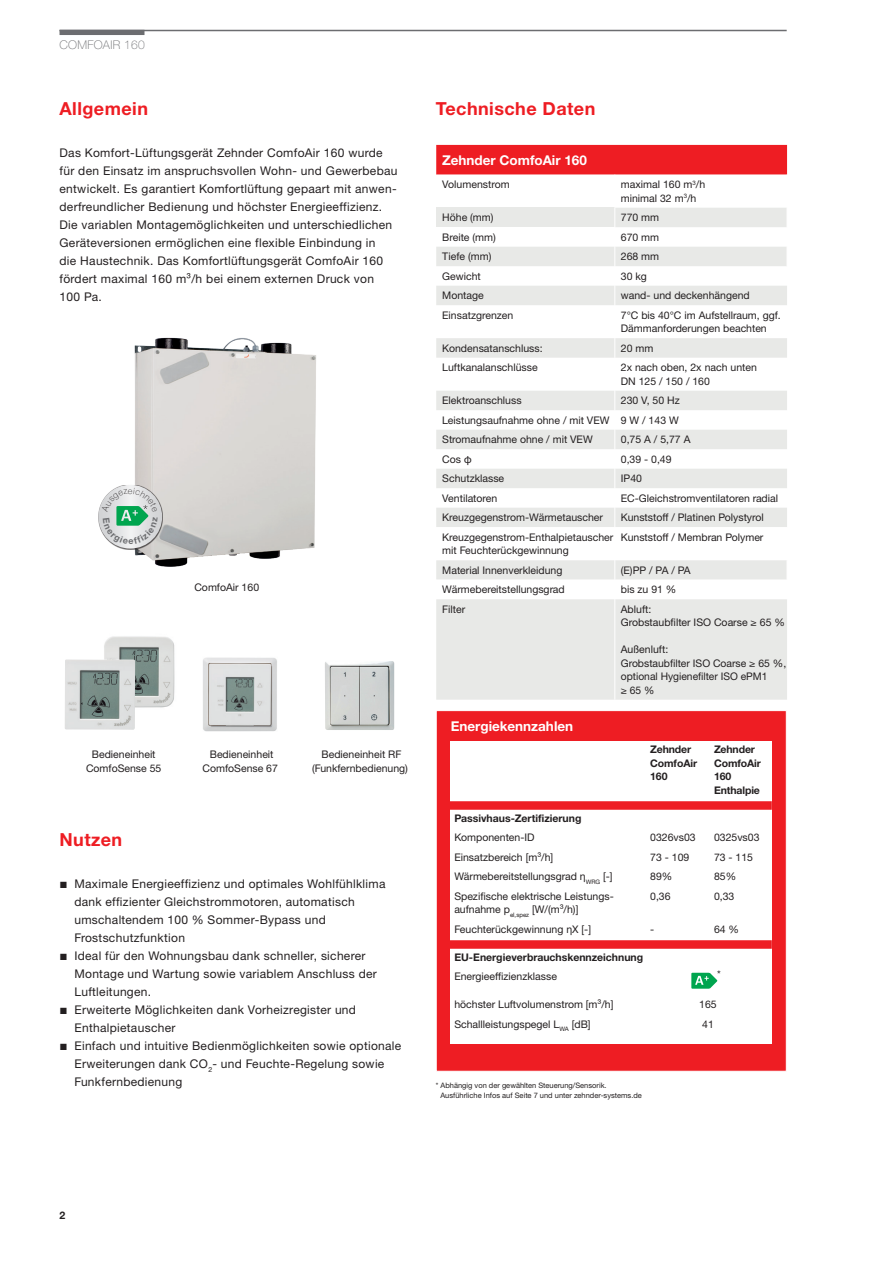
<style>
.page{position:relative;width:893px;height:1263px;background:#fff}
.page>*{position:absolute;margin:0;border:0;box-sizing:border-box;transform-origin:0 0}
.Überschrift{font:700 18px "Helvetica Neue LTW1 G";letter-spacing:.025em;color:#ee1d23}
.Tabellen_Überschrift{font:700 13.5px "Helvetica Neue LTW1 G";color:#fff}
.Seitenzahlen_ungerade{font:700 13.5px "Helvetica Neue LTW1 G";color:#fff}
.Fließtext{font:12px/18px "Helvetica Neuefor Zehnder";letter-spacing:.025em;color:#231f20}
.t1{font:100 12px "Helvetica Neue LTW1 G";letter-spacing:.025em;color:#6c6d70}
.Tabelle_Text{font:10.5px/13.5px "Helvetica Neuefor Zehnder";color:#231f20}
.Seitenzahlen_ungerade-2{font:10.5px/13.5px "Helvetica Neuefor Zehnder";color:#231f20}
.Seitenzahlen_ungerade-3{font:700 10.5px/13.5px "Helvetica Neue LTW1 G";letter-spacing:-.005em;color:#231f20}
.Bildunterschriften{font:10.5px "Helvetica Neuefor Zehnder";color:#231f20}
.Bildunterschriften-2{font:7.5px/10.5px "Helvetica Neuefor Zehnder";color:#231f20}
</style>
<div class="page">
<hr style="left:60px;top:30px;width:727px;height:1px;background:#6c6d70">
<div style="left:60px;top:30px;width:84px;height:5px;background:#6c6d70"></div>
<div style="left:436px;top:145px;width:351px;height:30px;background:#ee1d23"></div>
<svg style="left:436px;top:208px;width:351px;height:492px;fill:#e8e9e7"></svg>
<svg style="left:614px;top:208px;width:1px;height:97px"></svg>
<hr style="left:614px;top:305px;width:1px;height:33px;background:#fff">
<svg style="left:614px;top:338px;width:1px;height:20px"></svg>
<hr style="left:614px;top:358px;width:1px;height:33px;background:#fff">
<svg style="left:436px;top:391px;width:351px;height:208px"></svg>
<hr style="left:614px;top:599px;width:1px;height:101px;background:#fff">
<img style="left:123px;top:337px;width:193px;height:230px">
<img style="left:104px;top:636px;width:71px;height:72px">
<img style="left:65px;top:659px;width:70px;height:71px">
<img style="left:203px;top:657px;width:74px;height:75px">
<img style="left:325px;top:661px;width:69px;height:69px">
<div style="left:98px;top:485px;width:65px;height:64px;background:#231f20;opacity:.7"></div>
<svg style="left:98px;top:485px;width:64px;height:64px"></svg>
<div style="left:436px;top:710px;width:351px;height:361px;background:#ee1d23;border:1px solid #fff"></div>
<div style="left:450px;top:741px;width:322px;height:302px;background:#fff"></div>
<svg style="left:450px;top:801px;width:322px;height:9px;background:#ee292f"></svg>
<svg style="left:450px;top:940px;width:322px;height:9px;background:#ee292f"></svg>
<svg style="left:691px;top:973px;width:26px;height:16px"></svg>
<svg style="left:102px;top:488px;width:56px;height:56px;background:#bcd6ca"></svg>
<p class="t1" style="left:60px;top:37px;width:87px">COMFOAIR 160</p>
<p class="Überschrift" style="left:60px;top:97px;width:90px">Allgemein</p>
<p class="Fließtext" style="left:60px;top:144px;width:339px">Das Komfort-Lüftungsgerät Zehnder ComfoAir 160 wurde für den Einsatz im anspruchsvollen Wohn- und Gewerbebau entwickelt. Es garantiert Komfortlüftung gepaart mit anwen&shy;derfreundlicher Bedienung und höchster Energieeffizienz.<br>Die variablen Montagemöglichkeiten und unterschiedlichen Geräteversionen ermöglichen eine flexible Einbindung in<br>die Haustechnik. Das Komfortlüftungsgerät ComfoAir 160 fördert maximal 160 m³/h bei einem externen Druck von 100 Pa.</p>
<p class="Bildunterschriften" style="left:194px;top:581px;width:66px">ComfoAir 160</p>
<p class="Bildunterschriften" style="left:92px;top:748px;width:65px">Bedieneinheit</p>
<p class="Bildunterschriften" style="left:86px;top:762px;width:77px">ComfoSense 55</p>
<p class="Bildunterschriften" style="left:210px;top:748px;width:65px">Bedieneinheit</p>
<p class="Bildunterschriften" style="left:203px;top:762px;width:77px">ComfoSense 67</p>
<p class="Bildunterschriften" style="left:322px;top:748px;width:81px">Bedieneinheit RF</p>
<p class="Bildunterschriften" style="left:312px;top:762px;width:97px">(Funkfernbedienung)</p>
<p class="Überschrift" style="left:60px;top:829px;width:64px">Nutzen</p>
<p class="Fließtext" style="left:74px;top:875px;width:313px;text-indent:-15px">■ Maximale Energieeffizienz und optimales Wohlfühlklima dank effizienter Gleichstrommotoren, automatisch umschaltendem 100 % Sommer-Bypass und Frostschutzfunktion</p>
<p class="Fließtext" style="left:74px;top:947px;width:304px;text-indent:-15px">■ Ideal für den Wohnungsbau dank schneller, sicherer<br>Montage und Wartung sowie variablem Anschluss der<br>Luftleitungen.</p>
<p class="Fließtext" style="left:74px;top:1001px;width:283px;text-indent:-15px">■ Erweiterte Möglichkeiten dank Vorheizregister und<br>Enthalpietauscher</p>
<p class="Fließtext" style="left:74px;top:1037px;width:328px;text-indent:-15px">■ Einfach und intuitive Bedienmöglichkeiten sowie optionale<br>Erweiterungen dank CO<sub>2</sub>- und Feuchte-Regelung sowie<br>Funkfernbedienung</p>
<p class="Überschrift" style="left:436px;top:97px;width:161px">Technische Daten</p>
<p class="Tabellen_Überschrift" style="left:442px;top:151px;width:146px">Zehnder ComfoAir 160</p>
<p class="Tabelle_Text" style="left:442px;top:178px;width:69px">Volumenstrom</p>
<p class="Tabelle_Text" style="left:621px;top:178px;width:86px">maximal 160 m<sup>3</sup>/h</p>
<p class="Tabelle_Text" style="left:621px;top:191px;width:77px">minimal 32 m<sup>3</sup>/h</p>
<p class="Tabelle_Text" style="left:442px;top:211px;width:53px">Höhe (mm)</p>
<p class="Tabelle_Text" style="left:621px;top:211px;width:40px">770 mm</p>
<p class="Tabelle_Text" style="left:442px;top:230px;width:55px">Breite (mm)</p>
<p class="Tabelle_Text" style="left:621px;top:230px;width:40px">670 mm</p>
<p class="Tabelle_Text" style="left:442px;top:250px;width:51px">Tiefe (mm)</p>
<p class="Tabelle_Text" style="left:621px;top:250px;width:40px">268 mm</p>
<p class="Tabelle_Text" style="left:442px;top:269px;width:40px">Gewicht</p>
<p class="Tabelle_Text" style="left:621px;top:269px;width:28px">30 kg</p>
<p class="Tabelle_Text" style="left:442px;top:289px;width:43px">Montage</p>
<p class="Tabelle_Text" style="left:621px;top:289px;width:130px">wand- und deckenhängend</p>
<p class="Tabelle_Text" style="left:442px;top:308px;width:72px">Einsatzgrenzen</p>
<p class="Tabelle_Text" style="left:621px;top:308px;width:161px">7°C bis 40°C im Aufstellraum, ggf.<br>Dämmanforderungen beachten</p>
<p class="Tabelle_Text" style="left:442px;top:341px;width:102px">Kondensatanschluss:</p>
<p class="Tabelle_Text" style="left:621px;top:341px;width:34px">20 mm</p>
<p class="Tabelle_Text" style="left:442px;top:361px;width:97px">Luftkanalanschlüsse</p>
<p class="Tabelle_Text" style="left:621px;top:361px;width:138px">2x nach oben, 2x nach unten</p>
<p class="Tabelle_Text" style="left:621px;top:374px;width:91px">DN 125 / 150 / 160</p>
<p class="Tabelle_Text" style="left:442px;top:394px;width:81px">Elektroanschluss</p>
<p class="Tabelle_Text" style="left:621px;top:394px;width:61px">230 V, 50 Hz</p>
<p class="Tabelle_Text" style="left:442px;top:413px;width:169px">Leistungsaufnahme ohne / mit VEW</p>
<p class="Tabelle_Text" style="left:621px;top:413px;width:59px">9 W / 143 W</p>
<p class="Tabelle_Text" style="left:442px;top:433px;width:152px">Stromaufnahme ohne / mit VEW</p>
<p class="Tabelle_Text" style="left:621px;top:433px;width:71px">0,75 A / 5,77 A</p>
<p class="Tabelle_Text" style="left:442px;top:452px;width:31px">Cos φ</p>
<p class="Tabelle_Text" style="left:621px;top:452px;width:52px">0,39 - 0,49</p>
<p class="Tabelle_Text" style="left:442px;top:472px;width:64px">Schutzklasse</p>
<p class="Tabelle_Text" style="left:621px;top:472px;width:23px">IP40</p>
<p class="Tabelle_Text" style="left:442px;top:491px;width:57px">Ventilatoren</p>
<p class="Tabelle_Text" style="left:621px;top:491px;width:159px">EC-Gleichstromventilatoren radial</p>
<p class="Tabelle_Text" style="left:442px;top:511px;width:162px">Kreuzgegenstrom-Wärmetauscher</p>
<p class="Tabelle_Text" style="left:621px;top:511px;width:145px">Kunststoff / Platinen Polystyrol</p>
<p class="Tabelle_Text" style="left:442px;top:530px;width:173px">Kreuzgegenstrom-Enthalpietauscher mit Feuchterückgewinnung</p>
<p class="Tabelle_Text" style="left:621px;top:530px;width:144px">Kunststoff / Membran Polymer</p>
<p class="Tabelle_Text" style="left:442px;top:563px;width:122px">Material Innenverkleidung</p>
<p class="Tabelle_Text" style="left:621px;top:563px;width:71px">(E)PP / PA / PA</p>
<p class="Tabelle_Text" style="left:442px;top:583px;width:124px">Wärmebereitstellungsgrad</p>
<p class="Tabelle_Text" style="left:621px;top:583px;width:57px">bis zu 91 %</p>
<p class="Tabelle_Text" style="left:442px;top:602px;width:25px">Filter</p>
<p class="Tabelle_Text" style="left:621px;top:602px;width:166px">Abluft:<br>Grobstaubfilter ISO Coarse ≥ 65 %</p>
<p class="Tabelle_Text" style="left:621px;top:643px;width:49px">Außenluft:</p>
<p class="Tabelle_Text" style="left:621px;top:656px;width:167px">Grobstaubfilter ISO Coarse ≥ 65 %, optional Hygienefilter ISO ePM1<br>≥ 65 %</p>
<p class="Seitenzahlen_ungerade" style="left:451px;top:718px;width:124px">Energiekennzahlen</p>
<p class="Seitenzahlen_ungerade-3" style="left:650px;top:743px;width:48px">Zehnder<br>ComfoAir<br>160</p>
<p class="Seitenzahlen_ungerade-3" style="left:714px;top:743px;width:48px">Zehnder<br>ComfoAir<br>160<br>Enthalpie</p>
<p class="Seitenzahlen_ungerade-3" style="left:454px;top:811px;width:129px">Passivhaus-Zertifizierung</p>
<p class="Seitenzahlen_ungerade-2" style="left:454px;top:831px;width:82px">Komponenten-ID</p>
<p class="Seitenzahlen_ungerade-2" style="left:650px;top:831px;width:47px">0326vs03</p>
<p class="Seitenzahlen_ungerade-2" style="left:714px;top:831px;width:47px">0325vs03</p>
<p class="Seitenzahlen_ungerade-2" style="left:454px;top:850px;width:100px">Einsatzbereich [m³/h]</p>
<p class="Seitenzahlen_ungerade-2" style="left:650px;top:850px;width:41px">73 - 109</p>
<p class="Seitenzahlen_ungerade-2" style="left:714px;top:850px;width:41px">73 - 115</p>
<p class="Seitenzahlen_ungerade-2" style="left:454px;top:870px;width:160px">Wärmebereitstellungsgrad η<sub>WRG</sub> [-]</p>
<p class="Seitenzahlen_ungerade-2" style="left:650px;top:870px;width:24px">89%</p>
<p class="Seitenzahlen_ungerade-2" style="left:714px;top:870px;width:24px">85%</p>
<p class="Seitenzahlen_ungerade-2" style="left:454px;top:889px;width:161px">Spezifische elektrische Leistungs&shy;aufnahme р<sub>el,spez</sub> [W/(m³/h)]</p>
<p class="Seitenzahlen_ungerade-2" style="left:650px;top:889px;width:22px">0,36</p>
<p class="Seitenzahlen_ungerade-2" style="left:714px;top:889px;width:22px">0,33</p>
<p class="Seitenzahlen_ungerade-2" style="left:454px;top:922px;width:138px">Feuchterückgewinnung ηX [-]</p>
<p class="Seitenzahlen_ungerade-2" style="left:650px;top:922px;width:6px">-</p>
<p class="Seitenzahlen_ungerade-2" style="left:714px;top:922px;width:27px">64 %</p>
<p class="Seitenzahlen_ungerade-3" style="left:454px;top:950px;width:190px">EU-Energieverbrauchskennzeichnung</p>
<p class="Seitenzahlen_ungerade-2" style="left:454px;top:970px;width:104px">Energieeffizienzklasse</p>
<p class="Seitenzahlen_ungerade-2" style="left:717px;top:968px;width:5px">*</p>
<p class="Seitenzahlen_ungerade-2" style="left:454px;top:998px;width:161px">höchster Luftvolumenstrom [m³/h]</p>
<p class="Seitenzahlen_ungerade-2" style="left:699px;top:998px;width:19px">165</p>
<p class="Seitenzahlen_ungerade-2" style="left:454px;top:1017px;width:138px">Schallleistungspegel L<sub>WA</sub> [dB]</p>
<p class="Seitenzahlen_ungerade-2" style="left:702px;top:1017px;width:13px">41</p>
<p class="Bildunterschriften-2" style="left:440px;top:1080px;width:203px;text-indent:-4px">* Abhängig von der gewählten Steuerung/Sensorik.<br>Ausführliche Infos auf Seite 7 und unter zehnder-systems.de</p>
<p class="Seitenzahlen_ungerade-3" style="left:60px;top:1209px;width:7px">2</p>
</div>
